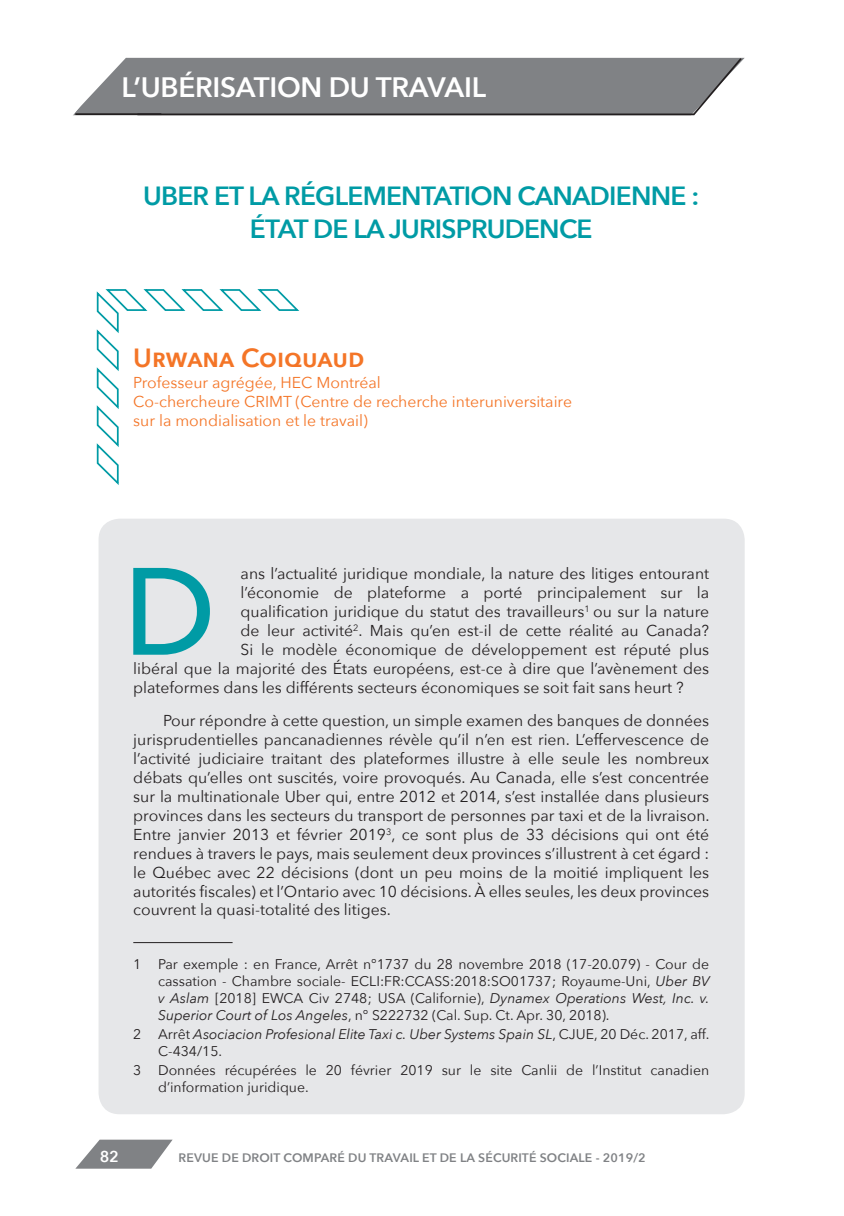
<style>
.page{position:relative;width:844px;height:1216px;background:#fff}
.page>*{position:absolute;margin:0;border:0;box-sizing:border-box;transform-origin:0 0}
.Paragraphe___lettrin{font:500 122.5px "Avenir Next";color:#009ba5}
.t1{font:600 28px "Avenir Next";letter-spacing:-.01em;color:#fff}
.t2{font:600 26.25px/33.2px "Avenir Next";letter-spacing:-.03em;color:#009ba5;text-align:center}
.Auteur{font:600 26.25px "Avenir Next";letter-spacing:.005em;color:#f47527}
.Corps_de_texte{font:15.75px/18.9px "Avenir Next";color:#231f20;text-align:justify}
.Paragraphe___lettrin-2{font:15.75px "Avenir Next";color:#231f20}
.Titre_affiliation{font:15.75px/18.9px "Avenir Next";color:#f47527}
.t3{font:600 15.75px "Avenir Next";color:#fff}
.Corps_note_de_bas_de{font:14px/16.8px "Avenir Next";color:#231f20;text-align:justify}
.Corps_note_de_bas_de-2{font:italic 14px/16.8px "Avenir Next";color:#231f20}
.t4{font:600 12.25px "Avenir Next";letter-spacing:.01em;color:#808285}
.s1{font-style:italic}
.s2{font-style:normal}
</style>
<div class="page">
<svg style="left:76px;top:1139px;width:96px;height:29px"></svg>
<svg style="left:73px;top:57px;width:671px;height:59px;background:#8a8b8e"></svg>
<hr style="left:75px;top:113px;width:86px;height:2px;background:#231f20">
<div style="left:98px;top:518px;width:646px;height:596px;background:#e6e7e9;border-radius:21px"></div>
<svg style="left:96px;top:289px;width:204px;height:196px"></svg>
<hr style="left:133px;top:942px;width:99px;height:1px;background:#231f20">
<h2 class="t1" style="left:121px;top:63px;width:366px">L’UBÉRISATION DU TRAVAIL</h2>
<p class="t2" style="left:143px;top:178px;width:557px">UBER ET LA RÉGLEMENTATION CANADIENNE :<br>ÉTAT DE LA JURISPRUDENCE</p>
<p class="Auteur" style="left:133px;top:335px;width:232px">Urwana Coiquaud</p>
<p class="Titre_affiliation" style="left:133px;top:373px;width:440px">Professeur agrégée, HEC Montréal<br>Co-chercheure CRIMT (Centre de recherche interuniversitaire sur la mondialisation et le travail)</p>
<p class="Paragraphe___lettrin" style="left:123px;top:507px;width:95px">D</p>
<p class="Paragraphe___lettrin-2" style="left:240px;top:560px;width:470px">ans l’actualité juridique mondiale, la nature des litiges entourant</p>
<p class="Paragraphe___lettrin-2" style="left:240px;top:579px;width:470px">l’économie de plateforme a porté principalement sur la</p>
<p class="Paragraphe___lettrin-2" style="left:240px;top:598px;width:470px">qualification juridique du statut des travailleurs<sup>1</sup> ou sur la nature</p>
<p class="Paragraphe___lettrin-2" style="left:240px;top:617px;width:470px">de leur activité<sup>2</sup>. Mais qu’en est-il de cette réalité au Canada?</p>
<p class="Paragraphe___lettrin-2" style="left:240px;top:636px;width:470px">Si le modèle économique de développement est réputé plus</p>
<p class="Paragraphe___lettrin-2" style="left:133px;top:654px;width:577px">libéral que la majorité des États européens, est-ce à dire que l’avènement des</p>
<p class="Paragraphe___lettrin-2" style="left:133px;top:673px;width:551px">plateformes dans les différents secteurs économiques se soit fait sans heurt ?</p>
<p class="Corps_de_texte" style="left:133px;top:710px;width:577px;text-indent:30px">Pour répondre à cette question, un simple examen des banques de données jurisprudentielles pancanadiennes révèle qu’il n’en est rien. L’effervescence de l’activité judiciaire traitant des plateformes illustre à elle seule les nombreux débats qu’elles ont suscités, voire provoqués. Au Canada, elle s’est concentrée sur la multinationale Uber qui, entre 2012 et 2014, s’est installée dans plusieurs provinces dans les secteurs du transport de personnes par taxi et de la livraison.<br>Entre janvier 2013 et février 2019<sup>3</sup>, ce sont plus de 33 décisions qui ont été rendues à travers le pays, mais seulement deux provinces s’illustrent à cet égard : le Québec avec 22 décisions (dont un peu moins de la moitié impliquent les autorités fiscales) et l’Ontario avec 10 décisions. À elles seules, les deux provinces couvrent la quasi-totalité des litiges.</p>
<p class="Corps_note_de_bas_de" style="left:158px;top:955px;width:553px;text-indent:-25px">1 Par exemple : en France, Arrêt n°1737 du 28 novembre 2018 (17-20.079) - Cour de cassation - Chambre sociale- ECLI:FR:CCASS:2018:SO01737; Royaume-Uni, <span class="s1">Uber BV v Aslam</span> [2018] EWCA Civ 2748; USA (Californie), <span class="s1">Dynamex Operations West, Inc. v.<br>Superior Court of Los Angeles</span>, n° S222732 (Cal. Sup. Ct. Apr. 30, 2018).</p>
<p class="Corps_note_de_bas_de-2" style="left:158px;top:1025px;width:553px;text-indent:-25px"><span class="s2">2 Arrêt</span> Asociacion Profesional Elite Taxi c. Uber Systems Spain SL<span class="s2">, CJUE, 20 Déc. 2017, aff.<br>C-434/15.</span></p>
<p class="Corps_note_de_bas_de" style="left:158px;top:1061px;width:552px;text-indent:-25px">3 Données récupérées le 20 février 2019 sur le site Canlii de l’Institut canadien d’information juridique.</p>
<p class="t3" style="left:100px;top:1142px;width:21px">82</p>
<p class="t4" style="left:178px;top:1146px;width:468px">REVUE DE DROIT COMPARÉ DU TRAVAIL ET DE LA SÉCURITÉ SOCIALE - 2019/2</p>
</div>
